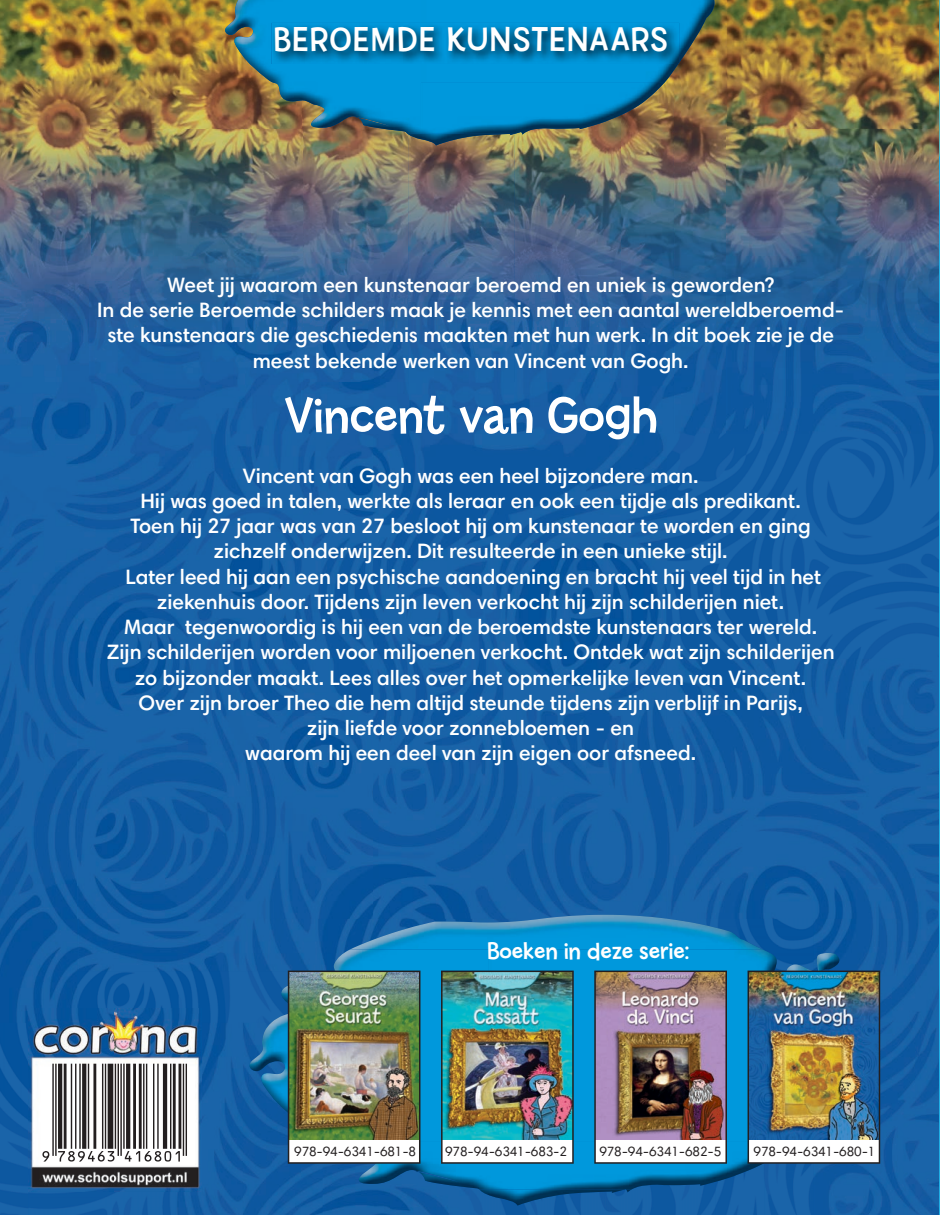
<style>
.page{position:relative;width:940px;height:1217px;background:#fff}
.page>*{position:absolute;margin:0;border:0;box-sizing:border-box;transform-origin:0 0}
.t1{font:54px "Billy Std";letter-spacing:-.01em;color:#fff}
.t2{font:35.85px "Billy Std";letter-spacing:.045em;color:#fff}
.t3{font:25.5px "Billy";color:#fff}
.t4{font:600 21px/25.2px "Harmonia Sans Std";color:#fff;text-align:center}
.t5{font:13.5px "Harmonia Sans Std";letter-spacing:-.01em;color:#231f20}
</style>
<div class="page">
<img style="left:78px;top:433px;width:861px;height:485px">
<img style="left:0;top:433px;width:78px;height:589px">
<img style="left:813px;top:918px;width:126px;height:296px">
<img style="left:763px;top:918px;width:51px;height:31px">
<img style="left:77px;top:918px;width:273px;height:52px">
<img style="left:77px;top:970px;width:173px;height:52px">
<img style="left:176px;top:1022px;width:147px;height:192px">
<img style="left:0;top:1022px;width:28px;height:192px">
<img style="left:716px;top:1189px;width:49px;height:25px">
<img style="left:323px;top:1189px;width:147px;height:25px">
<img style="left:470px;top:1189px;width:246px;height:25px">
<img style="left:28px;top:1190px;width:148px;height:24px">
<img style="left:674px;top:0;width:265px;height:433px">
<img style="left:0;top:0;width:302px;height:433px">
<img style="left:621px;top:83px;width:53px;height:350px">
<img style="left:515px;top:134px;width:106px;height:299px">
<img style="left:302px;top:134px;width:106px;height:299px">
<img style="left:408px;top:145px;width:107px;height:288px">
<hr style="left:939px;top:0;width:1px;height:1216px;background:#1fade3">
<svg style="left:939px;top:0;width:1px;height:157px"></svg>
<img style="left:408px;top:134px;width:115px;height:11px">
<img style="left:421px;top:0;width:293px;height:83px">
<img style="left:225px;top:0;width:196px;height:134px">
<img style="left:421px;top:82px;width:244px;height:52px">
<img style="left:272px;top:23px;width:407px;height:41px">
<img style="left:28px;top:1008px;width:173px;height:182px">
<svg style="left:42px;top:1063px;width:145px;height:98px"></svg>
<img style="left:350px;top:914px;width:413px;height:35px">
<img style="left:479px;top:1189px;width:153px;height:16px">
<img style="left:250px;top:949px;width:622px;height:192px">
<img style="left:319px;top:1141px;width:476px;height:48px">
<img style="left:288px;top:970px;width:132px;height:193px">
<img style="left:441px;top:970px;width:133px;height:193px">
<img style="left:594px;top:970px;width:133px;height:193px">
<img style="left:747px;top:970px;width:133px;height:193px">
<hr style="left:0;top:1214px;width:940px;height:2px;background:#fff">
<h2 class="t2" style="left:273px;top:20px;width:396px">BEROEMDE KUNSTENAARS</h2>
<p class="t4" style="left:97px;top:272px;width:748px">Weet jij waarom een kunstenaar beroemd en uniek is geworden?<br>In de serie Beroemde schilders maak je kennis met een aantal wereldberoemd&shy;ste kunstenaars die geschiedenis maakten met hun werk. In dit boek zie je de meest bekende werken van Vincent van Gogh.</p>
<h1 class="t1" style="left:284px;top:385px;width:374px">Vincent van Gogh</h1>
<p class="t4" style="left:107px;top:462px;width:729px">Vincent van Gogh was een heel bijzondere man.<br>Hij was goed in talen, werkte als leraar en ook een tijdje als predikant.<br>Toen hij 27 jaar was van 27 besloot hij om kunstenaar te worden en ging zichzelf onderwijzen. Dit resulteerde in een unieke stijl.<br>Later leed hij aan een psychische aandoening en bracht hij veel tijd in het ziekenhuis door. Tijdens zijn leven verkocht hij zijn schilderijen niet.<br>Maar tegenwoordig is hij een van de beroemdste kunstenaars ter wereld.<br>Zijn schilderijen worden voor miljoenen verkocht. Ontdek wat zijn schilderijen zo bijzonder maakt. Lees alles over het opmerkelijke leven van Vincent.<br>Over zijn broer Theo die hem altijd steunde tijdens zijn verblijf in Parijs,<br>zijn liefde voor zonnebloemen - en<br>waarom hij een deel van zijn eigen oor afsneed.</p>
<p class="t3" style="left:487px;top:936px;width:203px">Boeken in deze serie:</p>
<p class="t5" style="left:294px;top:1142px;width:123px">978-94-6341-681-8</p>
<p class="t5" style="left:445px;top:1142px;width:123px">978-94-6341-683-2</p>
<p class="t5" style="left:599px;top:1142px;width:123px">978-94-6341-682-5</p>
<p class="t5" style="left:754px;top:1142px;width:123px">978-94-6341-680-1</p>
</div>
